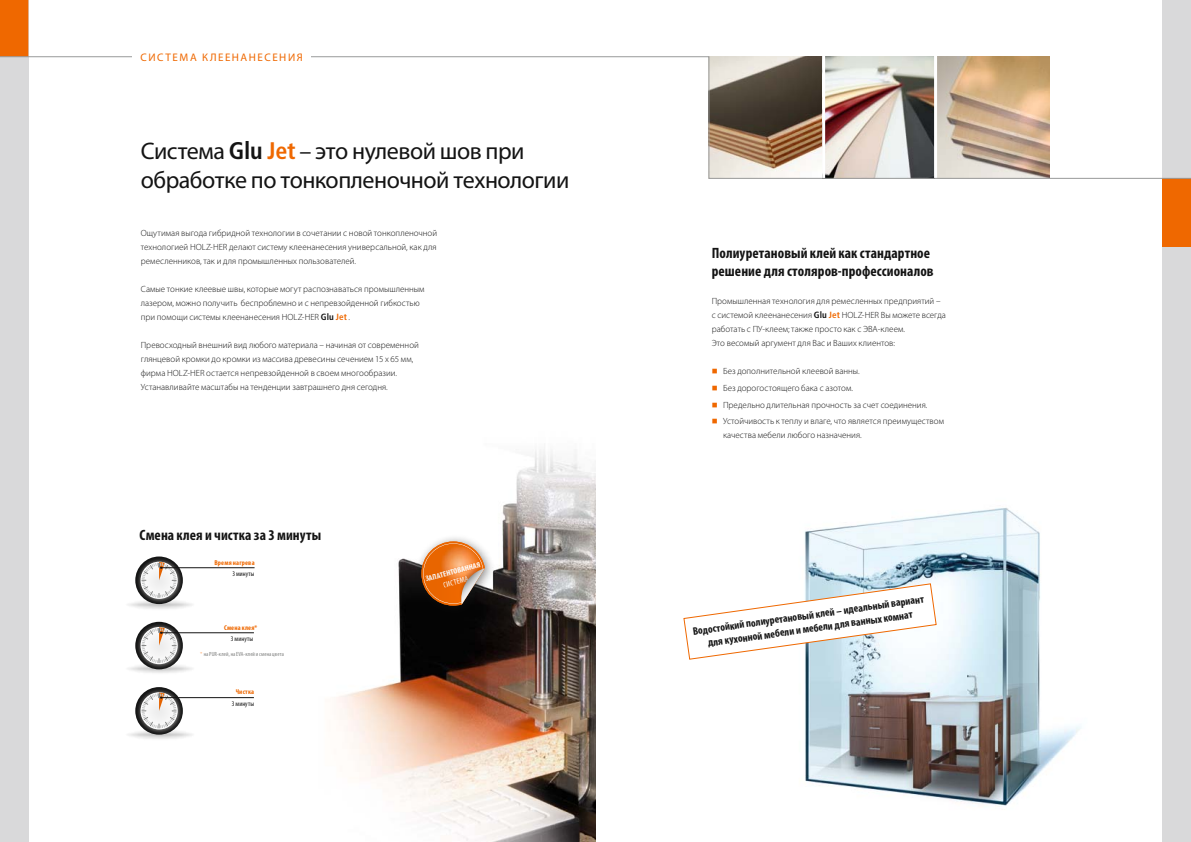
<style>
.page{position:relative;width:1191px;height:842px;background:#fff}
.page>*{position:absolute;margin:0;border:0;box-sizing:border-box;transform-origin:0 0}
.t1{font:24px/29px "Myriad Pro";letter-spacing:-.02em;color:#141414}
.t2{font:700 condensed 15px/18px "Myriad Pro";letter-spacing:.005em;color:#141414}
.t3{font:700 condensed 11px/13.5px "Myriad Pro";color:#141414;text-align:center}
.t4{font:11px "Myriad Pro";letter-spacing:.14em;color:#ef6800}
.t5{font:300 9px/14px "Myriad Pro";color:#141414}
.t6{font:condensed 8.3px "Myriad Pro";color:#f8f8f8}
.t7{font:700 condensed 8.1px "Myriad Pro";color:#f6f6f6}
.t8{font:700 condensed 7px "Myriad Pro";letter-spacing:.025em;color:#ef6800}
.t9{font:condensed 7px "Myriad Pro";letter-spacing:.02em;color:#141414}
.t10{font:condensed 6px "Myriad Pro";letter-spacing:.02em;color:#818281}
.s1{font-family:"Frutiger";font-weight:700;font-stretch:condensed}
.s2{font-family:"Frutiger";font-weight:700;font-stretch:condensed;color:#ef6800}
.s3{font-family:"Frutiger LT";font-weight:700;font-stretch:condensed}
.s4{font-family:"Frutiger LT";font-weight:700;font-stretch:condensed;color:#ef6800}
.s5{font-weight:300;font-stretch:normal;color:#ff9f58}
.s6{color:#f8f8f8}
.s7{color:#fafafa}
.s8{color:#fdfdfd}
.s9{color:#fefefe}
.s10{color:#fbfbfb}
.s11{color:#fdfdfe}
.s12{color:#ef6800}
</style>
<div class="page">
<img style="left:336px;top:449px;width:259px;height:393px">
<div style="left:1162px;top:0;width:29px;height:842px;background:#d9d9da"></div>
<div style="left:0;top:0;width:28px;height:842px;background:#d9d9da"></div>
<div style="left:0;top:0;width:28px;height:57px;background:#ef6800"></div>
<div style="left:1162px;top:178px;width:29px;height:69px;background:#ef6800"></div>
<svg style="left:0;top:56px;width:1191px;height:123px"></svg>
<div style="left:132px;top:47px;width:179px;height:19px;background:#fff"></div>
<div style="left:414px;top:534px;width:81px;height:83px;background:#141414;opacity:.5"></div>
<svg style="left:421px;top:541px;width:64px;height:65px;background:#c97b40"></svg>
<svg style="left:124px;top:597px;width:72px;height:15px"></svg>
<svg style="left:124px;top:662px;width:72px;height:14px"></svg>
<svg style="left:124px;top:727px;width:72px;height:15px"></svg>
<svg style="left:135px;top:556px;width:48px;height:48px"></svg>
<svg style="left:140px;top:562px;width:38px;height:37px"></svg>
<svg style="left:135px;top:622px;width:48px;height:47px"></svg>
<svg style="left:140px;top:627px;width:38px;height:37px"></svg>
<svg style="left:135px;top:687px;width:48px;height:48px"></svg>
<svg style="left:140px;top:692px;width:38px;height:37px"></svg>
<hr style="left:161px;top:567px;width:93px;height:1px;background:#141414">
<svg style="left:141px;top:562px;width:36px;height:36px"></svg>
<hr style="left:161px;top:632px;width:93px;height:1px;background:#141414">
<svg style="left:141px;top:627px;width:36px;height:37px"></svg>
<hr style="left:161px;top:697px;width:93px;height:1px;background:#141414">
<svg style="left:141px;top:693px;width:36px;height:36px"></svg>
<img style="left:804px;top:508px;width:277px;height:299px">
<svg style="left:683px;top:583px;width:254px;height:77px"></svg>
<p class="t4" style="left:140px;top:50px;width:164px">СИСТЕМА КЛЕЕНАНЕСЕНИЯ</p>
<h1 class="t1" style="left:141px;top:136px;width:430px">Система <span class="s1">Glu</span> <span class="s2">Jet</span> – это нулевой шов при обработке по тонкопленочной технологии</h1>
<p class="t5" style="left:141px;top:226px;width:298px;text-align:justify">Ощутимая выгода гибридной технологии в сочетании с новой тонкопленочной технологией HOLZ-HER делают систему клеенанесения универсальной, как для ремесленников, так и для промышленных пользователей.</p>
<p class="t5" style="left:141px;top:282px;width:285px">Самые тонкие клеевые швы, которые могут распознаваться промышленным лазером, можно получить беспроблемно и с непревзойденной гибкостью при помощи системы клеенанесения HOLZ-HER <span class="s3">Glu</span> <span class="s4">Jet</span> .</p>
<p class="t5" style="left:141px;top:338px;width:280px">Превосходный внешний вид любого материала – начиная от современной глянцевой кромки до кромки из массива древесины сечением 15 x 65 мм, фирма HOLZ-HER остается непревзойденной в своем многообразии.<br>Устанавливайте масштабы на тенденции завтрашнего дня сегодня.</p>
<h2 class="t2" style="left:140px;top:525px;width:183px">Смена клея и чистка за 3 минуты</h2>
<p class="t8" style="left:214px;top:558px;width:42px">Время нагрева</p>
<p class="t9" style="left:232px;top:570px;width:24px">3 минуты</p>
<p class="t8" style="left:224px;top:623px;width:35px">Смена клея*</p>
<p class="t9" style="left:231px;top:635px;width:24px">3 минуты</p>
<p class="t10" style="left:200px;top:650px;width:85px"><span class="s5">*</span> на PUR-клей, на EVA-клей и смена цвета</p>
<p class="t8" style="left:236px;top:688px;width:20px">Чистка</p>
<p class="t9" style="left:232px;top:699px;width:24px">3 минуты</p>
<p class="t7" style="left:424px;top:574px;width:58px;rotate:-15deg">ЗАПА<span class="s6">ТЕНТ</span><span class="s7">ОВ</span><span class="s8">АН</span><span class="s9">НАЯ</span></p>
<p class="t6" style="left:442px;top:580px;width:27px;rotate:-15deg">СИ<span class="s10">СТ</span><span class="s11">ЕМ</span><span class="s7">А</span></p>
<h2 class="t2" style="left:711px;top:244px;width:223px">Полиуретановый клей как стандартное решение для столяров-профессионалов</h2>
<p class="t5" style="left:711px;top:294px;width:236px">Промышленная технология для ремесленных предприятий – с системой клеенанесения <span class="s3">Glu</span> <span class="s4">Jet</span> HOLZ-HER Вы можете всегда работать с ПУ-клеем; также просто как с ЭВА-клеем.<br>Это весомый аргумент для Вас и Ваших клиентов:</p>
<p class="t5" style="left:711px;top:364px;width:149px"><span class="s12">■</span> Без дополнительной клеевой ванны.</p>
<p class="t5" style="left:711px;top:381px;width:143px"><span class="s12">■</span> Без дорогостоящего бака с азотом.</p>
<p class="t5" style="left:711px;top:397px;width:217px"><span class="s12">■</span> Предельно длительная прочность за счет соединения.</p>
<p class="t5" style="left:723px;top:414px;width:222px;text-indent:-11px"><span class="s12">■</span> Устойчивость к теплу и влаге, что является преимуществом качества мебели любого назначения.</p>
<p class="t3" style="left:692px;top:624px;width:235px;rotate:-8deg">Водостойкий полиуретановый клей – идеальный вариант для кухонной мебели и мебели для ванных комнат</p>
</div>
